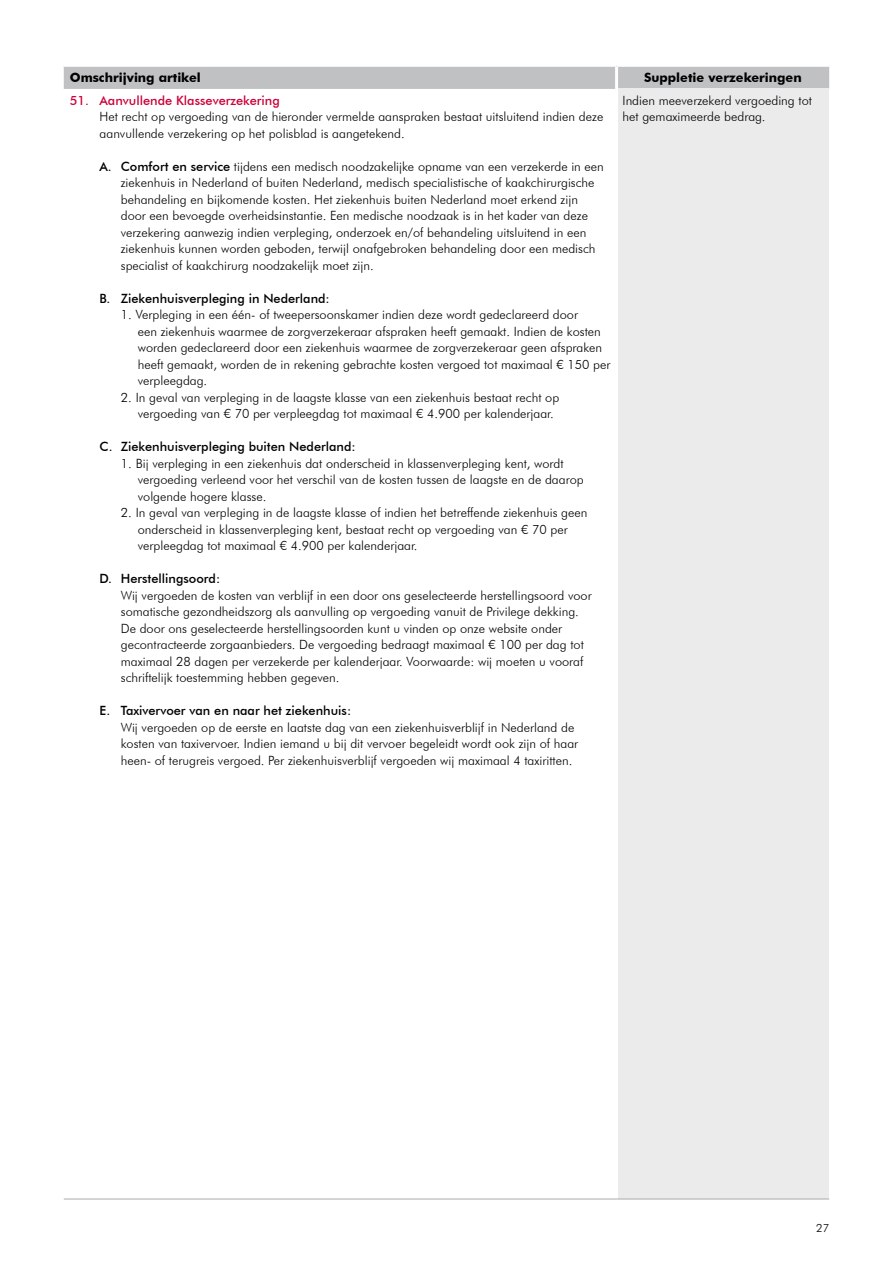
<style>
.page{position:relative;width:893px;height:1263px;background:#fff}
.page>*{position:absolute;margin:0;border:0;box-sizing:border-box;transform-origin:0 0}
.t1{font:300 12.75px/16.5px "Futura BT";color:#000}
.t2{font:500 12.75px "Futura BT";color:#000}
.t3{font:700 12.75px "Futura BT";color:#000}
.t4{font:500 12.75px "Futura BT";color:#cd0039}
.t5{font:300 11.25px "Futura BT";color:#000}
.s1{font-weight:500}
</style>
<div class="page">
<div style="left:64px;top:67px;width:765px;height:22px;background:#c0c1c2"></div>
<div style="left:617px;top:89px;width:212px;height:1110px;background:#ebebec"></div>
<hr style="left:615px;top:67px;width:3px;height:22px;background:#fff">
<hr style="left:615px;top:89px;width:3px;height:1110px;background:#fff">
<hr style="left:64px;top:1199px;width:553px;height:1px;background:#a9aaac">
<hr style="left:617px;top:1199px;width:212px;height:1px;background:#a9aaac">
<p class="t3" style="left:70px;top:70px;width:133px">Omschrijving artikel</p>
<p class="t3" style="left:644px;top:70px;width:159px">Suppletie verzekeringen</p>
<p class="t4" style="left:70px;top:93px;width:212px">51. Aanvullende Klasseverzekering</p>
<p class="t1" style="left:100px;top:108px;width:505px">Het recht op vergoeding van de hieronder vermelde aanspraken bestaat uitsluitend indien deze aanvullende verzekering op het polisblad is aangetekend.</p>
<p class="t1" style="left:121px;top:158px;width:485px;text-indent:-21px"><span class="s1">A. Comfort en service</span> tijdens een medisch noodzakelijke opname van een verzekerde in een ziekenhuis in Nederland of buiten Nederland, medisch specialistische of kaakchirurgische behandeling en bijkomende kosten. Het ziekenhuis buiten Nederland moet erkend zijn door een bevoegde overheidsinstantie. Een medische noodzaak is in het kader van deze verzekering aanwezig indien verpleging, onderzoek en/of behandeling uitsluitend in een ziekenhuis kunnen worden geboden, terwijl onafgebroken behandeling door een medisch specialist of kaakchirurg noodzakelijk moet zijn.</p>
<p class="t2" style="left:100px;top:290px;width:232px">B. Ziekenhuisverpleging in Nederland:</p>
<p class="t1" style="left:138px;top:306px;width:474px;text-indent:-17px">1. Verpleging in een één- of tweepersoonskamer indien deze wordt gedeclareerd door<br>een ziekenhuis waarmee de zorgverzekeraar afspraken heeft gemaakt. Indien de kosten worden gedeclareerd door een ziekenhuis waarmee de zorgverzekeraar geen afspraken heeft gemaakt, worden de in rekening gebrachte kosten vergoed tot maximaal € 150 per verpleegdag.</p>
<p class="t1" style="left:138px;top:389px;width:423px;text-indent:-17px">2. In geval van verpleging in de laagste klasse van een ziekenhuis bestaat recht op vergoeding van € 70 per verpleegdag tot maximaal € 4.900 per kalenderjaar.</p>
<p class="t2" style="left:100px;top:439px;width:258px">C. Ziekenhuisverpleging buiten Nederland:</p>
<p class="t1" style="left:138px;top:455px;width:447px;text-indent:-17px">1. Bij verpleging in een ziekenhuis dat onderscheid in klassenverpleging kent, wordt vergoeding verleend voor het verschil van de kosten tussen de laagste en de daarop volgende hogere klasse.</p>
<p class="t1" style="left:138px;top:504px;width:451px;text-indent:-17px">2. In geval van verpleging in de laagste klasse of indien het betreffende ziekenhuis geen onderscheid in klassenverpleging kent, bestaat recht op vergoeding van € 70 per verpleegdag tot maximaal € 4.900 per kalenderjaar.</p>
<p class="t2" style="left:100px;top:571px;width:122px">D. Herstellingsoord:</p>
<p class="t1" style="left:121px;top:587px;width:472px">Wij vergoeden de kosten van verblijf in een door ons geselecteerde herstellingsoord voor somatische gezondheidszorg als aanvulling op vergoeding vanuit de Privilege dekking.<br>De door ons geselecteerde herstellingsoorden kunt u vinden op onze website onder gecontracteerde zorgaanbieders. De vergoeding bedraagt maximaal € 100 per dag tot maximaal 28 dagen per verzekerde per kalenderjaar. Voorwaarde: wij moeten u vooraf schriftelijk toestemming hebben gegeven.</p>
<p class="t2" style="left:100px;top:703px;width:253px">E. Taxivervoer van en naar het ziekenhuis:</p>
<p class="t1" style="left:121px;top:719px;width:459px">Wij vergoeden op de eerste en laatste dag van een ziekenhuisverblijf in Nederland de kosten van taxivervoer. Indien iemand u bij dit vervoer begeleidt wordt ook zijn of haar heen- of terugreis vergoed. Per ziekenhuisverblijf vergoeden wij maximaal 4 taxiritten.</p>
<p class="t1" style="left:623px;top:92px;width:191px">Indien meeverzekerd vergoeding tot het gemaximeerde bedrag.</p>
<p class="t5" style="left:816px;top:1221px;width:14px">27</p>
</div>
